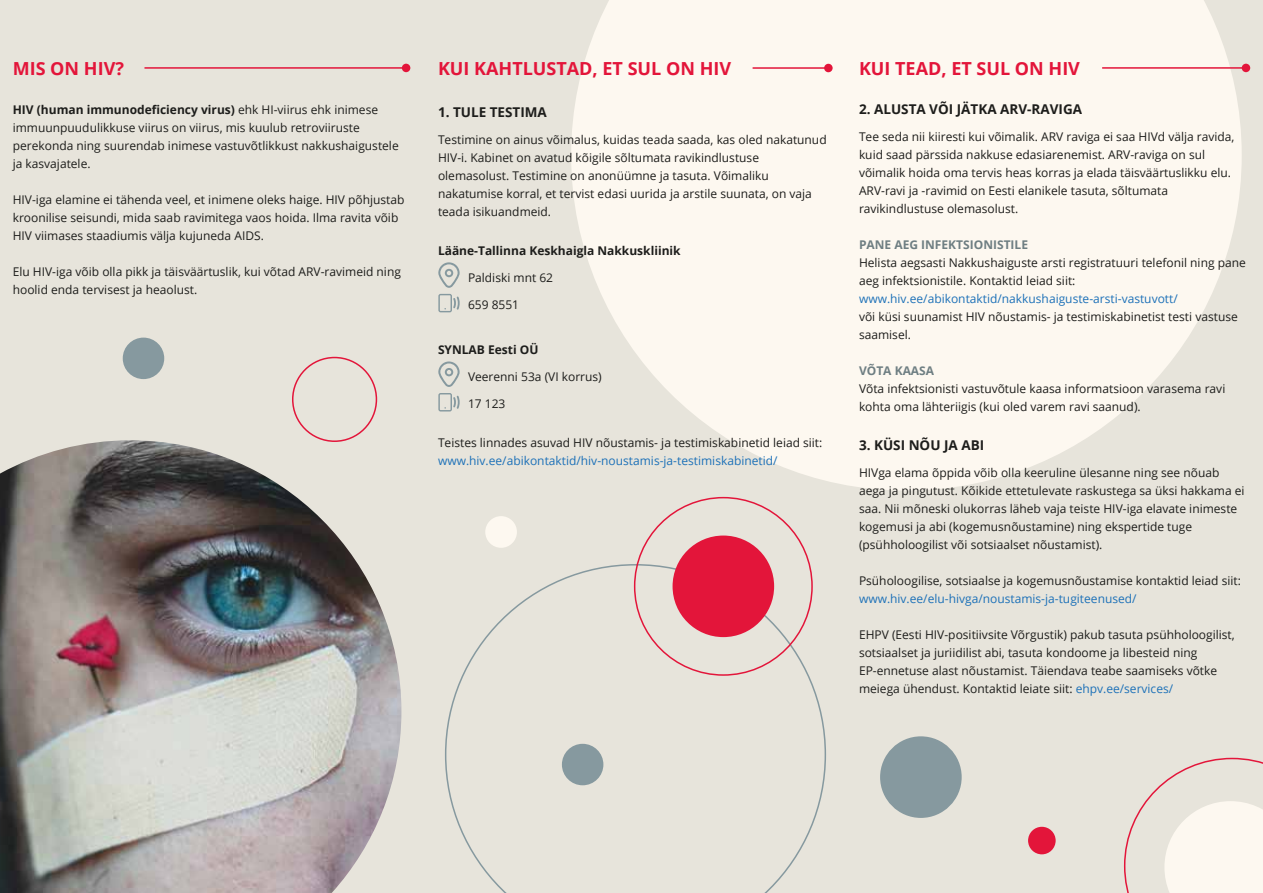
<style>
.page{position:relative;width:1263px;height:893px;background:#e7e4db}
.page>*{position:absolute;margin:0;border:0;box-sizing:border-box;transform-origin:0 0}
.t1{font:700 18px "Open Sans";color:#e3153a}
.t2{font:700 13.5px "Open Sans";color:#1d1d1b}
.t3{font:12px/18px "Open Sans";color:#1d1d1b}
.t4{font:12px "Open Sans";color:#1d71b8}
.t5{font:700 12px "Open Sans";color:#1d1d1b}
.t6{font:700 12px "Open Sans";color:#6e7e82}
.s1{font-weight:700}
.s2{color:#1d71b8}
</style>
<div class="page">
<svg style="left:571px;top:0;width:671px;height:491px;fill:#fdf8f0"></svg>
<div style="left:402px;top:64px;width:8px;height:8px;background:#e3153a;border-radius:50%"></div>
<hr style="left:144px;top:67px;width:259px;height:2px;background:#e3153a">
<div style="left:824px;top:64px;width:9px;height:8px;background:#e3153a;border-radius:50%"></div>
<hr style="left:753px;top:67px;width:73px;height:2px;background:#e3153a">
<div style="left:1242px;top:64px;width:8px;height:8px;background:#e3153a;border-radius:50%"></div>
<hr style="left:1102px;top:67px;width:141px;height:2px;background:#e3153a">
<div style="left:123px;top:338px;width:41px;height:41px;background:#86999f;border-radius:50%"></div>
<div style="left:292px;top:357px;width:85px;height:85px;border:2px solid #e3153a;border-radius:50%"></div>
<img style="left:0;top:440px;width:401px;height:453px">
<svg style="left:445px;top:564px;width:381px;height:329px"></svg>
<div style="left:672px;top:536px;width:102px;height:101px;background:#e3153a;border-radius:50%"></div>
<svg style="left:438px;top:262px;width:22px;height:26px"></svg>
<svg style="left:438px;top:361px;width:22px;height:26px"></svg>
<div style="left:485px;top:516px;width:32px;height:32px;background:#fdf8f0;border-radius:50%"></div>
<svg style="left:1124px;top:758px;width:139px;height:135px"></svg>
<div style="left:880px;top:736px;width:82px;height:82px;background:#86999f;border-radius:50%"></div>
<div style="left:1028px;top:827px;width:28px;height:27px;background:#e3153a;border-radius:50%"></div>
<svg style="left:438px;top:294px;width:22px;height:18px"></svg>
<svg style="left:438px;top:393px;width:22px;height:18px"></svg>
<h1 class="t1" style="left:13px;top:55px;width:113px">MIS ON HIV?</h1>
<p class="t3" style="left:13px;top:100px;width:387px"><span class="s1">HIV (human immunodeficiency virus)</span> ehk HI-viirus ehk inimese immuunpuudulikkuse viirus on viirus, mis kuulub retroviiruste perekonda ning suurendab inimese vastuvõtlikkust nakkushaigustele ja kasvajatele.</p>
<p class="t3" style="left:13px;top:190px;width:393px">HIV-iga elamine ei tähenda veel, et inimene oleks haige. HIV põhjustab kroonilise seisundi, mida saab ravimitega vaos hoida. Ilma ravita võib<br>HIV viimases staadiumis välja kujuneda AIDS.</p>
<p class="t3" style="left:13px;top:262px;width:390px">Elu HIV-iga võib olla pikk ja täisväärtuslik, kui võtad ARV-ravimeid ning hoolid enda tervisest ja heaolust.</p>
<h1 class="t1" style="left:438px;top:55px;width:295px">KUI KAHTLUSTAD, ET SUL ON HIV</h1>
<p class="t2" style="left:438px;top:102px;width:110px">1. TULE TESTIMA</p>
<p class="t3" style="left:438px;top:130px;width:390px">Testimine on ainus võimalus, kuidas teada saada, kas oled nakatunud HIV-i. Kabinet on avatud kõigile sõltumata ravikindlustuse olemasolust. Testimine on anonüümne ja tasuta. Võimaliku nakatumise korral, et tervist edasi uurida ja arstile suunata, on vaja teada isikuandmeid.</p>
<p class="t5" style="left:438px;top:242px;width:244px">Lääne-Tallinna Keskhaigla Nakkuskliinik</p>
<p class="t3" style="left:468px;top:268px;width:87px">Paldiski mnt 62</p>
<p class="t3" style="left:468px;top:295px;width:53px">659 8551</p>
<p class="t5" style="left:438px;top:341px;width:102px">SYNLAB Eesti OÜ</p>
<p class="t3" style="left:468px;top:367px;width:135px">Veerenni 53a (VI korrus)</p>
<p class="t3" style="left:468px;top:394px;width:39px">17 123</p>
<p class="t3" style="left:438px;top:433px;width:386px">Teistes linnades asuvad HIV nõustamis- ja testimiskabinetid leiad siit:</p>
<p class="t4" style="left:438px;top:452px;width:341px">www.hiv.ee/abikontaktid/hiv-noustamis-ja-testimiskabinetid/</p>
<h1 class="t1" style="left:859px;top:55px;width:222px">KUI TEAD, ET SUL ON HIV</h1>
<p class="t2" style="left:859px;top:99px;width:225px">2. ALUSTA VÕI JÄTKA ARV-RAVIGA</p>
<p class="t3" style="left:859px;top:127px;width:377px">Tee seda nii kiiresti kui võimalik. ARV raviga ei saa HIVd välja ravida, kuid saad pärssida nakkuse edasiarenemist. ARV-raviga on sul võimalik hoida oma tervis heas korras ja elada täisväärtuslikku elu.<br>ARV-ravi ja -ravimid on Eesti elanikele tasuta, sõltumata ravikindlustuse olemasolust.</p>
<p class="t6" style="left:859px;top:236px;width:171px">PANE AEG INFEKTSIONISTILE</p>
<p class="t3" style="left:859px;top:253px;width:388px">Helista aegsasti Nakkushaiguste arsti registratuuri telefonil ning pane aeg infektsionistile. Kontaktid leiad siit:</p>
<p class="t4" style="left:859px;top:290px;width:320px">www.hiv.ee/abikontaktid/nakkushaiguste-arsti-vastuvott/</p>
<p class="t3" style="left:859px;top:307px;width:380px">või küsi suunamist HIV nõustamis- ja testimiskabinetist testi vastuse saamisel.</p>
<p class="t6" style="left:859px;top:362px;width:77px">VÕTA KAASA</p>
<p class="t3" style="left:859px;top:379px;width:368px">Võta infektsionisti vastuvõtule kaasa informatsioon varasema ravi kohta oma lähteriigis (kui oled varem ravi saanud).</p>
<p class="t2" style="left:859px;top:435px;width:127px">3. KÜSI NÕU JA ABI</p>
<p class="t3" style="left:859px;top:463px;width:387px">HIVga elama õppida võib olla keeruline ülesanne ning see nõuab aega ja pingutust. Kõikide ettetulevate raskustega sa üksi hakkama ei saa. Nii mõneski olukorras läheb vaja teiste HIV-iga elavate inimeste kogemusi ja abi (kogemusnõustamine) ning ekspertide tuge (psühholoogilist või sotsiaalset nõustamist).</p>
<p class="t3" style="left:859px;top:571px;width:383px">Psüholoogilise, sotsiaalse ja kogemusnõustamise kontaktid leiad siit:</p>
<p class="t4" style="left:859px;top:590px;width:279px">www.hiv.ee/elu-hivga/noustamis-ja-tugiteenused/</p>
<p class="t3" style="left:859px;top:625px;width:377px">EHPV (Eesti HIV-positiivsite Võrgustik) pakub tasuta psühholoogilist, sotsiaalset ja juriidilist abi, tasuta kondoome ja libesteid ning EP-ennetuse alast nõustamist. Täiendava teabe saamiseks võtke meiega ühendust. Kontaktid leiate siit: <span class="s2">ehpv.ee/services/</span></p>
</div>
